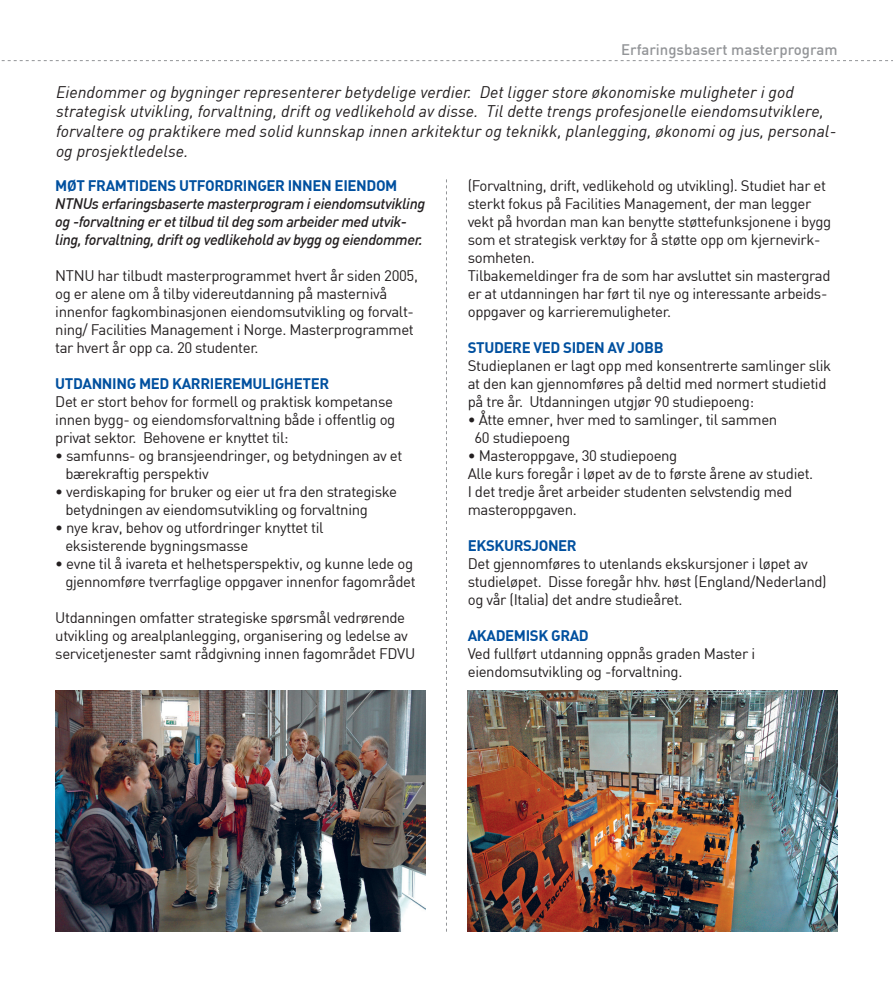
<style>
.page{position:relative;width:893px;height:987px;background:#fff}
.page>*{position:absolute;margin:0;border:0;box-sizing:border-box;transform-origin:0 0}
.t1{font:italic 16.5px/19.8px "DIN";color:#231f20}
.t2{font:15px/18px "DIN";letter-spacing:-.025em;color:#231f20}
.t3{font:italic 500 15px/18px "DIN";letter-spacing:-.025em;color:#231f20}
.t4{font:700 15px "DIN";letter-spacing:-.025em;color:#01509f}
.t5{font:500 15px "DIN";color:#939598}
</style>
<div class="page">
<img style="left:55px;top:690px;width:370px;height:241px">
<img style="left:468px;top:690px;width:370px;height:241px">
<svg style="left:1px;top:60px;width:892px;height:1px"></svg>
<svg style="left:446px;top:179px;width:1px;height:752px"></svg>
<p class="t5" style="left:621px;top:40px;width:218px">Erfaringsbasert masterprogram</p>
<p class="t1" style="left:56px;top:81px;width:782px">Eiendommer og bygninger representerer betydelige verdier. Det ligger store økonomiske muligheter i god strategisk utvikling, forvaltning, drift og vedlikehold av disse. Til dette trengs profesjonelle eiendomsutviklere, forvaltere og praktikere med solid kunnskap innen arkitektur og teknikk, planlegging, økonomi og jus, personal&shy;og prosjektledelse.</p>
<p class="t4" style="left:55px;top:175px;width:344px">MØT FRAMTIDENS UTFORDRINGER INNEN EIENDOM</p>
<p class="t3" style="left:55px;top:194px;width:371px">NTNUs erfaringsbaserte masterprogram i eiendomsutvikling og -forvaltning er et tilbud til deg som arbeider med utvik&shy;ling, forvaltning, drift og vedlikehold av bygg og eiendommer.</p>
<p class="t2" style="left:55px;top:266px;width:364px">NTNU har tilbudt masterprogrammet hvert år siden 2005, og er alene om å tilby videreutdanning på masternivå innenfor fagkombinasjonen eiendomsutvikling og forvalt&shy;ning/ Facilities Management i Norge. Masterprogrammet tar hvert år opp ca. 20 studenter.</p>
<p class="t4" style="left:55px;top:373px;width:275px">UTDANNING MED KARRIEREMULIGHETER</p>
<p class="t2" style="left:55px;top:392px;width:342px">Det er stort behov for formell og praktisk kompetanse innen bygg- og eiendomsforvaltning både i offentlig og privat sektor. Behovene er knyttet til:</p>
<p class="t2" style="left:65px;top:446px;width:339px;text-indent:-10px">• samfunns- og bransjeendringer, og betydningen av et bærekraftig perspektiv</p>
<p class="t2" style="left:65px;top:482px;width:333px;text-indent:-10px">• verdiskaping for bruker og eier ut fra den strategiske betydningen av eiendomsutvikling og forvaltning</p>
<p class="t2" style="left:65px;top:518px;width:260px;text-indent:-10px">• nye krav, behov og utfordringer knyttet til eksisterende bygningsmasse</p>
<p class="t2" style="left:55px;top:554px;width:362px;text-align:right">• evne til å ivareta et helhetsperspektiv, og kunne lede og gjennomføre tverrfaglige oppgaver innenfor fagområdet</p>
<p class="t2" style="left:55px;top:608px;width:361px">Utdanningen omfatter strategiske spørsmål vedrørende utvikling og arealplanlegging, organisering og ledelse av servicetjenester samt rådgivning innen fagområdet FDVU</p>
<p class="t2" style="left:468px;top:176px;width:365px">(Forvaltning, drift, vedlikehold og utvikling). Studiet har et sterkt fokus på Facilities Management, der man legger vekt på hvordan man kan benytte støttefunksjonene i bygg som et strategisk verktøy for å støtte opp om kjernevirk&shy;somheten.<br>Tilbakemeldinger fra de som har avsluttet sin mastergrad er at utdanningen har ført til nye og interessante arbeids&shy;oppgaver og karrieremuligheter.</p>
<p class="t4" style="left:468px;top:337px;width:197px">STUDERE VED SIDEN AV JOBB</p>
<p class="t2" style="left:468px;top:356px;width:365px">Studieplanen er lagt opp med konsentrerte samlinger slik at den kan gjennomføres på deltid med normert studietid på tre år. Utdanningen utgjør 90 studiepoeng:</p>
<p class="t2" style="left:474px;top:410px;width:304px;text-indent:-7px">• Åtte emner, hver med to samlinger, til sammen<br>60 studiepoeng</p>
<p class="t2" style="left:468px;top:446px;width:347px">• Masteroppgave, 30 studiepoeng<br>Alle kurs foregår i løpet av de to første årene av studiet.<br>I det tredje året arbeider studenten selvstendig med masteroppgaven.</p>
<p class="t4" style="left:468px;top:535px;width:111px">EKSKURSJONER</p>
<p class="t2" style="left:468px;top:554px;width:360px">Det gjennomføres to utenlands ekskursjoner i løpet av studieløpet. Disse foregår hhv. høst (England/Nederland) og vår (Italia) det andre studieåret.</p>
<p class="t4" style="left:468px;top:625px;width:123px">AKADEMISK GRAD</p>
<p class="t2" style="left:468px;top:644px;width:289px">Ved fullført utdanning oppnås graden Master i eiendomsutvikling og -forvaltning.</p>
</div>
